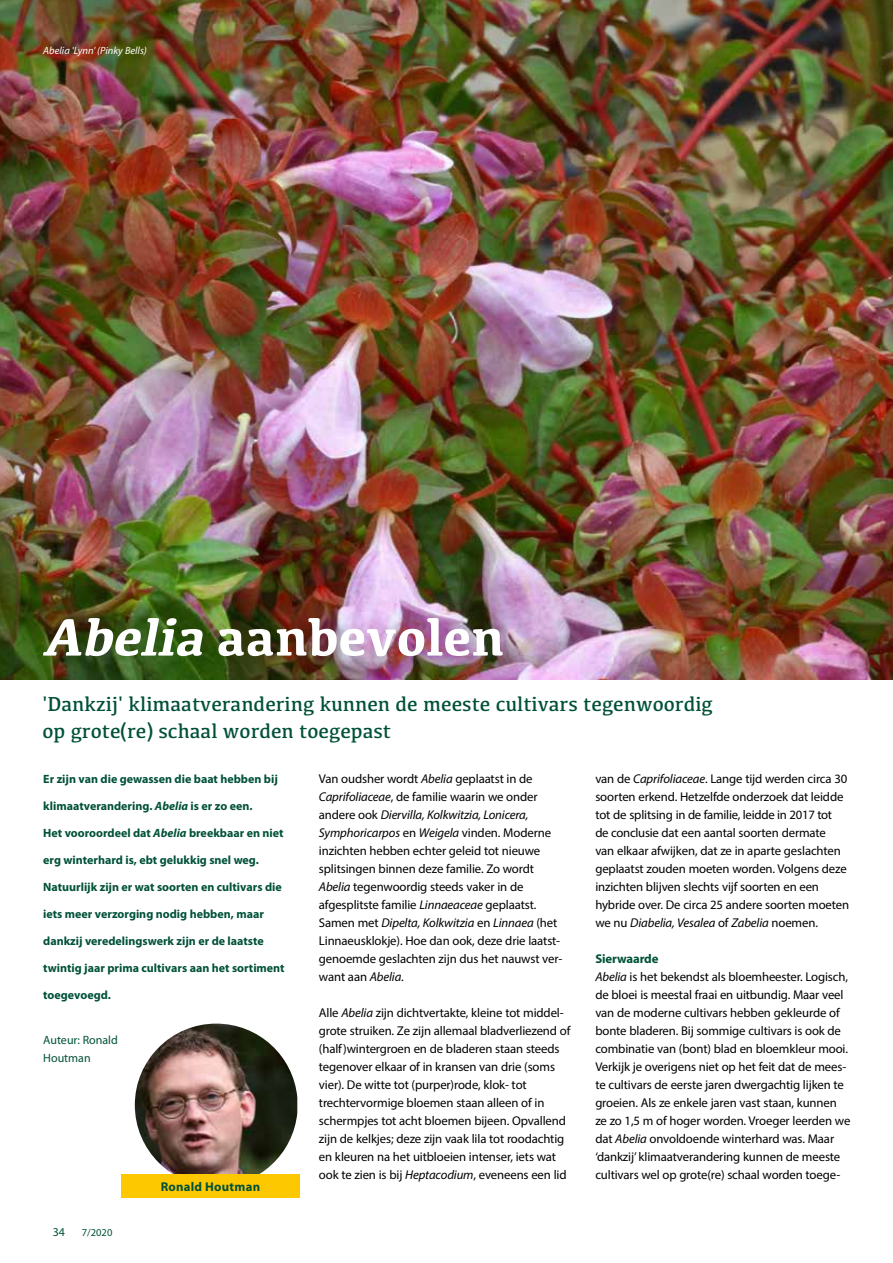
<style>
.page{position:relative;width:893px;height:1263px;background:#fff}
.page>*{position:absolute;margin:0;border:0;box-sizing:border-box;transform-origin:0 0}
.t1{font:700 54px "Kefa";color:#fff}
.t2{font:21px/27px "Kefa";color:#005139}
.t3{font:12.75px/18px "Myriad Pro";letter-spacing:-.01em;color:#000}
.t4{font:700 12.75px "Myriad Pro";letter-spacing:.02em;color:#005139}
.t5{font:700 12px "Myriad Pro";color:#005139}
.t6{font:12px/18px "Myriad Pro";color:#005139}
.t7{font:italic 10.5px "Myriad Pro";color:#fff}
.t8{font:10.5px "Myriad Pro";color:#005139}
.s1{font-style:italic}
.s2{font-weight:700;color:#005139}
</style>
<div class="page">
<img style="left:0;top:0;width:893px;height:679px">
<img style="left:135px;top:1023px;width:162px;height:152px">
<div style="left:121px;top:1175px;width:179px;height:23px;background:#fec800"></div>
<p class="t7" style="left:43px;top:44px;width:105px">Abelia 'Lynn' (Pinky Bells)</p>
<h1 class="t1" style="left:43px;top:601px;width:463px"><span class="s1">Abelia</span> aanbevolen</h1>
<h2 class="t2" style="left:43px;top:690px;width:672px">'Dankzij' klimaatverandering kunnen de meeste cultivars tegenwoordig op grote(re) schaal worden toegepast</h2>
<p class="t5" style="left:43px;top:771px;width:236px">Er zijn van die gewassen die baat hebben bij</p>
<p class="t5" style="left:43px;top:798px;width:211px">klimaatverandering. <span class="s1">Abelia</span> is er zo een.</p>
<p class="t5" style="left:43px;top:825px;width:242px">Het vooroordeel dat <span class="s1">Abelia</span> breekbaar en niet</p>
<p class="t5" style="left:43px;top:852px;width:217px">erg winterhard is, ebt gelukkig snel weg.</p>
<p class="t5" style="left:43px;top:879px;width:240px">Natuurlijk zijn er wat soorten en cultivars die</p>
<p class="t5" style="left:43px;top:906px;width:222px">iets meer verzorging nodig hebben, maar</p>
<p class="t5" style="left:43px;top:933px;width:222px">dankzij veredelingswerk zijn er de laatste</p>
<p class="t5" style="left:43px;top:960px;width:243px">twintig jaar prima cultivars aan het sortiment</p>
<p class="t5" style="left:43px;top:987px;width:69px">toegevoegd.</p>
<p class="t6" style="left:43px;top:1031px;width:76px">Auteur: Ronald<br>Houtman</p>
<p class="t6" style="left:53px;top:1222px;width:14px">34</p>
<p class="t8" style="left:82px;top:1226px;width:32px">7/2020</p>
<p class="t4" style="left:161px;top:1178px;width:101px">Ronald Houtman</p>
<p class="t3" style="left:319px;top:770px;width:245px">Van oudsher wordt <span class="s1">Abelia</span> geplaatst in de <span class="s1">Caprifoliaceae</span>, de familie waarin we onder andere ook <span class="s1">Diervilla, Kolkwitzia, Lonicera, Symphoricarpos</span> en <span class="s1">Weigela</span> vinden. Moderne inzichten hebben echter geleid tot nieuwe splitsingen binnen deze familie. Zo wordt <span class="s1">Abelia</span> tegenwoordig steeds vaker in de afgesplitste familie <span class="s1">Linnaeaceae</span> geplaatst.<br>Samen met <span class="s1">Dipelta, Kolkwitzia</span> en <span class="s1">Linnaea</span> (het Linnaeusklokje). Hoe dan ook, deze drie laatst&shy;genoemde geslachten zijn dus het nauwst ver&shy;want aan <span class="s1">Abelia</span>.</p>
<p class="t3" style="left:319px;top:1004px;width:253px">Alle <span class="s1">Abelia</span> zijn dichtvertakte, kleine tot middel&shy;grote struiken. Ze zijn allemaal bladverliezend of (half)wintergroen en de bladeren staan steeds tegenover elkaar of in kransen van drie (soms vier). De witte tot (purper)rode, klok- tot trechtervormige bloemen staan alleen of in schermpjes tot acht bloemen bijeen. Opvallend zijn de kelkjes; deze zijn vaak lila tot roodachtig en kleuren na het uitbloeien intenser, iets wat ook te zien is bij <span class="s1">Heptacodium</span>, eveneens een lid</p>
<p class="t3" style="left:595px;top:770px;width:255px">van de <span class="s1">Caprifoliaceae</span>. Lange tijd werden circa 30 soorten erkend. Hetzelfde onderzoek dat leidde tot de splitsing in de familie, leidde in 2017 tot<br>de conclusie dat een aantal soorten dermate<br>van elkaar afwijken, dat ze in aparte geslachten geplaatst zouden moeten worden. Volgens deze inzichten blijven slechts vijf soorten en een hybride over. De circa 25 andere soorten moeten we nu <span class="s1">Diabelia, Vesalea</span> of <span class="s1">Zabelia</span> noemen.</p>
<p class="t3" style="left:595px;top:950px;width:257px"><span class="s2">Sierwaarde<br></span><span class="s1">Abelia</span> is het bekendst als bloemheester. Logisch, de bloei is meestal fraai en uitbundig. Maar veel van de moderne cultivars hebben gekleurde of bonte bladeren. Bij sommige cultivars is ook de combinatie van (bont) blad en bloemkleur mooi.<br>Verkijk je overigens niet op het feit dat de mees&shy;te cultivars de eerste jaren dwergachtig lijken te groeien. Als ze enkele jaren vast staan, kunnen ze zo 1,5 m of hoger worden. Vroeger leerden we dat <span class="s1">Abelia</span> onvoldoende winterhard was. Maar ‘dankzij’ klimaatverandering kunnen de meeste cultivars wel op grote(re) schaal worden toege-</p>
</div>
